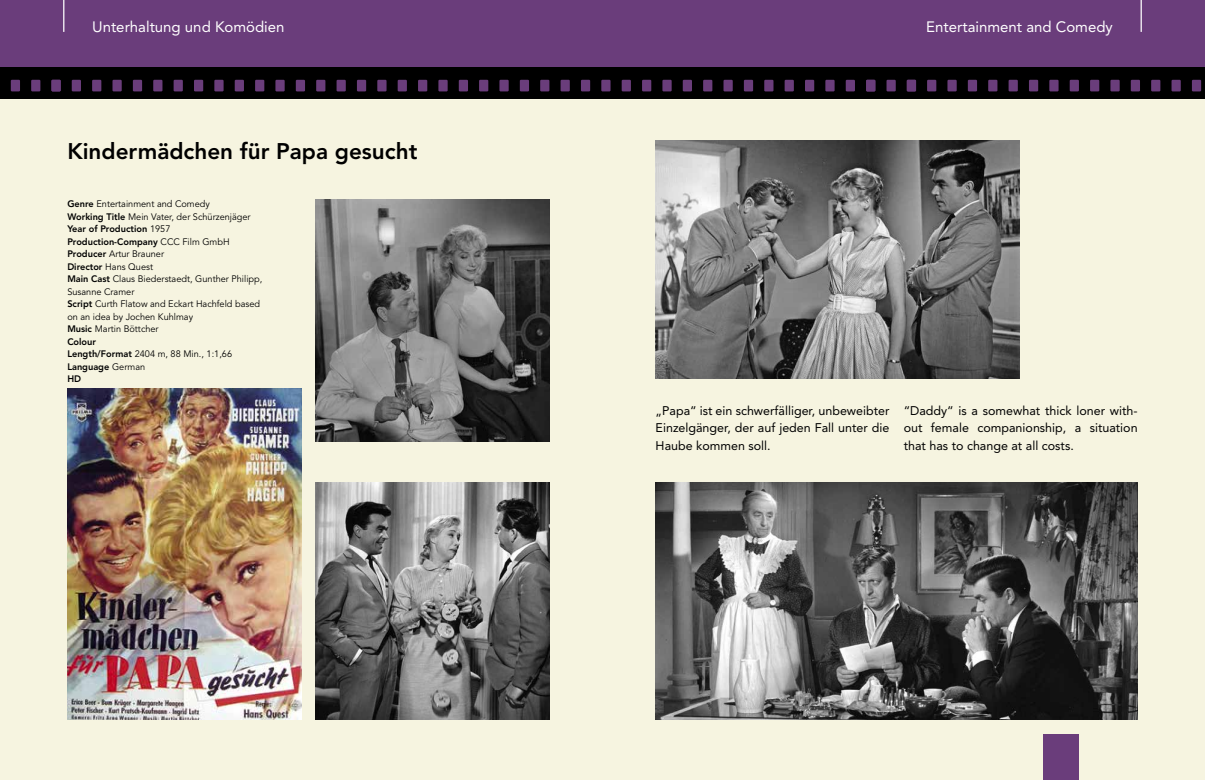
<style>
.page{position:relative;width:1205px;height:780px;background:#fff}
.page>*{position:absolute;margin:0;border:0;box-sizing:border-box;transform-origin:0 0}
.t1{font:800 22.5px "Avenir";color:#000}
.t2{font:15px "Avenir";color:#fff}
.t3{font:12.5px/17.5px "Avenir";color:#000;text-align:justify}
.t4{font:9.38px/12.5px "Avenir LT Pro";color:#000}
.t5{font:800 9.38px/12.5px "Avenir";color:#000}
.s1{font-family:"Avenir";font-weight:800}
.s2{font-family:"Avenir LT Pro";font-weight:400}
</style>
<div class="page">
<div style="left:0;top:99px;width:1205px;height:681px;background:#f6f4e0"></div>
<div style="left:0;top:0;width:1205px;height:67px;background:#6a3d7b"></div>
<hr style="left:63px;top:0;width:1px;height:32px;background:#fff">
<hr style="left:1140px;top:0;width:2px;height:32px;background:#fff">
<div style="left:0;top:67px;width:1205px;height:32px;background:#000"></div>
<div style="left:1044px;top:733px;width:35px;height:47px;background:#6a3d7b"></div>
<div style="left:72px;top:80px;width:9px;height:11px;background:#6a3d7b"></div>
<div style="left:92px;top:80px;width:9px;height:11px;background:#6a3d7b"></div>
<div style="left:11px;top:80px;width:9px;height:11px;background:#6a3d7b"></div>
<div style="left:31px;top:80px;width:9px;height:11px;background:#6a3d7b"></div>
<div style="left:52px;top:80px;width:9px;height:11px;background:#6a3d7b"></div>
<div style="left:112px;top:80px;width:10px;height:11px;background:#6a3d7b"></div>
<div style="left:133px;top:80px;width:9px;height:11px;background:#6a3d7b"></div>
<div style="left:153px;top:80px;width:9px;height:11px;background:#6a3d7b"></div>
<div style="left:174px;top:80px;width:9px;height:11px;background:#6a3d7b"></div>
<div style="left:194px;top:80px;width:9px;height:11px;background:#6a3d7b"></div>
<div style="left:214px;top:80px;width:10px;height:11px;background:#6a3d7b"></div>
<div style="left:235px;top:80px;width:9px;height:11px;background:#6a3d7b"></div>
<div style="left:255px;top:80px;width:9px;height:11px;background:#6a3d7b"></div>
<div style="left:275px;top:80px;width:10px;height:11px;background:#6a3d7b"></div>
<div style="left:296px;top:80px;width:9px;height:11px;background:#6a3d7b"></div>
<div style="left:316px;top:80px;width:9px;height:11px;background:#6a3d7b"></div>
<div style="left:336px;top:80px;width:10px;height:11px;background:#6a3d7b"></div>
<div style="left:357px;top:80px;width:9px;height:11px;background:#6a3d7b"></div>
<div style="left:377px;top:80px;width:9px;height:11px;background:#6a3d7b"></div>
<div style="left:398px;top:80px;width:9px;height:11px;background:#6a3d7b"></div>
<div style="left:418px;top:80px;width:9px;height:11px;background:#6a3d7b"></div>
<div style="left:438px;top:80px;width:10px;height:11px;background:#6a3d7b"></div>
<div style="left:459px;top:80px;width:9px;height:11px;background:#6a3d7b"></div>
<div style="left:927px;top:80px;width:9px;height:11px;background:#6a3d7b"></div>
<div style="left:947px;top:80px;width:9px;height:11px;background:#6a3d7b"></div>
<div style="left:886px;top:80px;width:10px;height:11px;background:#6a3d7b"></div>
<div style="left:907px;top:80px;width:9px;height:11px;background:#6a3d7b"></div>
<div style="left:968px;top:80px;width:9px;height:11px;background:#6a3d7b"></div>
<div style="left:988px;top:80px;width:9px;height:11px;background:#6a3d7b"></div>
<div style="left:1008px;top:80px;width:10px;height:11px;background:#6a3d7b"></div>
<div style="left:1029px;top:80px;width:9px;height:11px;background:#6a3d7b"></div>
<div style="left:1049px;top:80px;width:9px;height:11px;background:#6a3d7b"></div>
<div style="left:1069px;top:80px;width:10px;height:11px;background:#6a3d7b"></div>
<div style="left:1090px;top:80px;width:9px;height:11px;background:#6a3d7b"></div>
<div style="left:1110px;top:80px;width:9px;height:11px;background:#6a3d7b"></div>
<div style="left:1131px;top:80px;width:9px;height:11px;background:#6a3d7b"></div>
<div style="left:1151px;top:80px;width:9px;height:11px;background:#6a3d7b"></div>
<div style="left:1171px;top:80px;width:10px;height:11px;background:#6a3d7b"></div>
<div style="left:1192px;top:80px;width:9px;height:11px;background:#6a3d7b"></div>
<div style="left:479px;top:80px;width:9px;height:11px;background:#6a3d7b"></div>
<div style="left:499px;top:80px;width:10px;height:11px;background:#6a3d7b"></div>
<div style="left:520px;top:80px;width:9px;height:11px;background:#6a3d7b"></div>
<div style="left:540px;top:80px;width:9px;height:11px;background:#6a3d7b"></div>
<div style="left:560px;top:80px;width:10px;height:11px;background:#6a3d7b"></div>
<div style="left:581px;top:80px;width:9px;height:11px;background:#6a3d7b"></div>
<div style="left:601px;top:80px;width:9px;height:11px;background:#6a3d7b"></div>
<div style="left:622px;top:80px;width:9px;height:11px;background:#6a3d7b"></div>
<div style="left:642px;top:80px;width:9px;height:11px;background:#6a3d7b"></div>
<div style="left:662px;top:80px;width:10px;height:11px;background:#6a3d7b"></div>
<div style="left:683px;top:80px;width:9px;height:11px;background:#6a3d7b"></div>
<div style="left:703px;top:80px;width:9px;height:11px;background:#6a3d7b"></div>
<div style="left:723px;top:80px;width:10px;height:11px;background:#6a3d7b"></div>
<div style="left:744px;top:80px;width:9px;height:11px;background:#6a3d7b"></div>
<div style="left:764px;top:80px;width:9px;height:11px;background:#6a3d7b"></div>
<div style="left:784px;top:80px;width:10px;height:11px;background:#6a3d7b"></div>
<div style="left:805px;top:80px;width:9px;height:11px;background:#6a3d7b"></div>
<div style="left:825px;top:80px;width:9px;height:11px;background:#6a3d7b"></div>
<div style="left:846px;top:80px;width:9px;height:11px;background:#6a3d7b"></div>
<div style="left:866px;top:80px;width:9px;height:11px;background:#6a3d7b"></div>
<img style="left:315px;top:482px;width:234px;height:237px">
<img style="left:67px;top:388px;width:234px;height:331px">
<img style="left:315px;top:200px;width:234px;height:241px">
<img style="left:656px;top:482px;width:481px;height:237px">
<img style="left:656px;top:141px;width:364px;height:237px">
<h2 class="t2" style="left:92px;top:18px;width:194px">Unterhaltung und Komödien</h2>
<h2 class="t2" style="left:926px;top:18px;width:188px">Entertainment and Comedy</h2>
<h1 class="t1" style="left:67px;top:138px;width:352px">Kindermädchen für Papa gesucht</h1>
<p class="t4" style="left:67px;top:198px;width:185px"><span class="s1">Genre</span> Entertainment and Comedy<br><span class="s1">Working Title</span> Mein Vater, der Schürzenjäger</p>
<p class="t5" style="left:67px;top:222px;width:164px">Year of Production <span class="s2">1957<br></span>Production-Company <span class="s2">CCC Film GmbH</span></p>
<p class="t4" style="left:67px;top:248px;width:196px"><span class="s1">Producer</span> Artur Brauner<br><span class="s1">Director</span> Hans Quest<br><span class="s1">Main Cast</span> Claus Biederstaedt, Gunther Philipp,<br>Susanne Cramer<br><span class="s1">Script</span> Curth Flatow and Eckart Hachfeld based on an idea by Jochen Kuhlmay<br><span class="s1">Music</span> Martin Böttcher</p>
<p class="t5" style="left:67px;top:335px;width:30px">Colour</p>
<p class="t4" style="left:67px;top:348px;width:166px"><span class="s1">Length/Format</span> 2404 m, 88 Min., 1:1,66</p>
<p class="t5" style="left:67px;top:360px;width:79px">Language <span class="s2">German<br></span>HD</p>
<h3 class="t3" style="left:656px;top:401px;width:235px">„Papa“ ist ein schwerfälliger, unbeweibter Einzelgänger, der auf jeden Fall unter die Haube kommen soll.</h3>
<h3 class="t3" style="left:904px;top:401px;width:235px">“Daddy“ is a somewhat thick loner with&shy;out female companionship, a situation that has to change at all costs.</h3>
</div>
